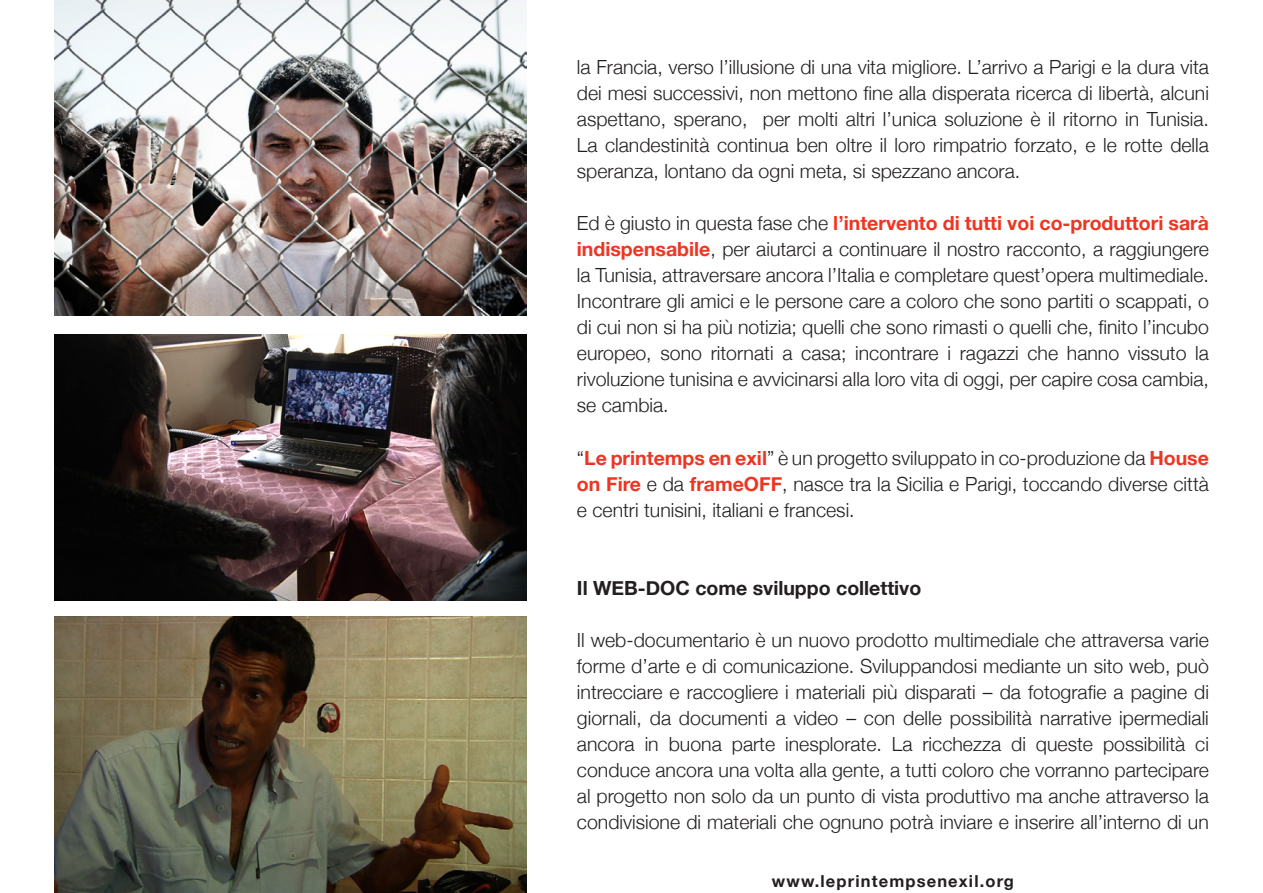
<style>
.page{position:relative;width:1263px;height:893px;background:#fff}
.page>*{position:absolute;margin:0;border:0;box-sizing:border-box;transform-origin:0 0}
.t1{font:300 19.5px/26.1px "Helvetica Neue";color:#231f20;text-align:justify}
.t2{font:700 19.5px "Helvetica Neue";color:#231f20}
.t3{font:700 16.5px "Helvetica Neue";letter-spacing:.07em;color:#231f20}
.s1{font-weight:700;color:#ef3522}
</style>
<div class="page">
<img style="left:54px;top:0;width:473px;height:315px">
<img style="left:54px;top:335px;width:473px;height:266px">
<img style="left:54px;top:617px;width:473px;height:275px">
<p class="t1" style="left:577px;top:53px;width:634px">la Francia, verso l’illusione di una vita migliore. L’arrivo a Parigi e la dura vita dei mesi successivi, non mettono fine alla disperata ricerca di libertà, alcuni aspettano, sperano, per molti altri l’unica soluzione è il ritorno in Tunisia.<br>La clandestinità continua ben oltre il loro rimpatrio forzato, e le rotte della speranza, lontano da ogni meta, si spezzano ancora.</p>
<p class="t1" style="left:577px;top:209px;width:634px">Ed è giusto in questa fase che <span class="s1">l’intervento di tutti voi co-produttori sarà indispensabile</span>, per aiutarci a continuare il nostro racconto, a raggiungere la Tunisia, attraversare ancora l’Italia e completare quest’opera multimediale.<br>Incontrare gli amici e le persone care a coloro che sono partiti o scappati, o di cui non si ha più notizia; quelli che sono rimasti o quelli che, finito l’incubo europeo, sono ritornati a casa; incontrare i ragazzi che hanno vissuto la rivoluzione tunisina e avvicinarsi alla loro vita di oggi, per capire cosa cambia, se cambia.</p>
<p class="t1" style="left:577px;top:443px;width:633px">“<span class="s1">Le printemps en exil</span>” è un progetto sviluppato in co-produzione da <span class="s1">House on Fire</span> e da <span class="s1">frameOFF</span>, nasce tra la Sicilia e Parigi, toccando diverse città e centri tunisini, italiani e francesi.</p>
<p class="t2" style="left:577px;top:570px;width:346px">Il WEB-DOC come sviluppo collettivo</p>
<p class="t1" style="left:577px;top:626px;width:634px">Il web-documentario è un nuovo prodotto multimediale che attraversa varie forme d’arte e di comunicazione. Sviluppandosi mediante un sito web, può intrecciare e raccogliere i materiali più disparati – da fotografie a pagine di giornali, da documenti a video – con delle possibilità narrative ipermediali ancora in buona parte inesplorate. La ricchezza di queste possibilità ci conduce ancora una volta alla gente, a tutti coloro che vorranno partecipare al progetto non solo da un punto di vista produttivo ma anche attraverso la condivisione di materiali che ognuno potrà inviare e inserire all’interno di un</p>
<p class="t3" style="left:772px;top:866px;width:243px">www.leprintempsenexil.org</p>
</div>
